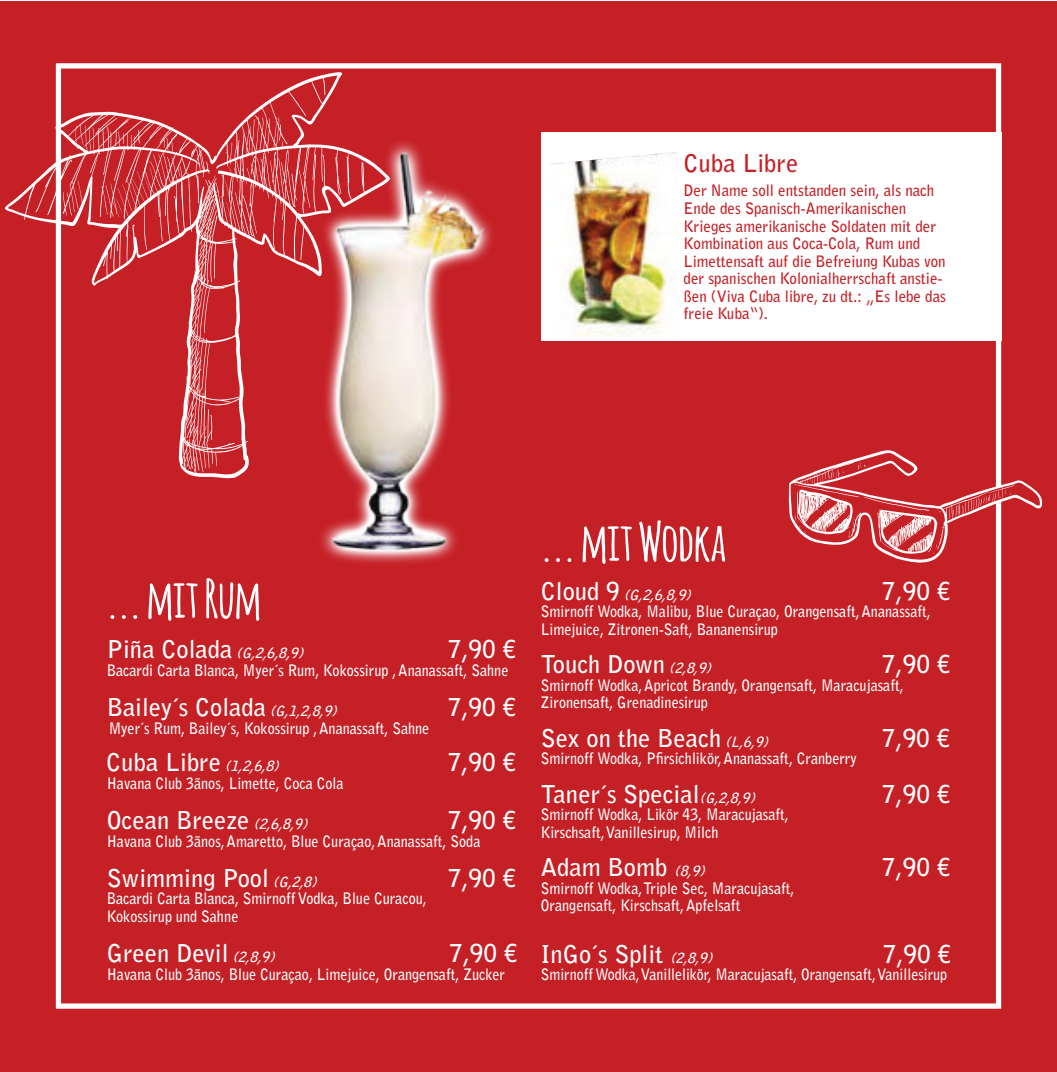
<style>
.page{position:relative;width:1057px;height:1072px;background:#fff}
.page>*{position:absolute;margin:0;border:0;box-sizing:border-box;transform-origin:0 0}
.t1{font:700 52.5px "Amatic";color:#fff}
.t2{font:700 24.5px "Bell Gothic Std";color:#fff}
.t3{font:700 24.5px "Bell Gothic Std";color:#c52026}
.t4{font:700 15.75px/17.5px "Bell Gothic Std";color:#fff;scale:.9 1}
.t5{font:700 15.75px/17.5px "Bell Gothic Std";color:#c52026;scale:.95 1}
.t6{font:700 15.75px "Bell Gothic Std";color:#fff;scale:.89 1}
.t7{font:italic 700 14px "Bell Gothic Std";color:#fff}
.s1{font-style:normal;font-size:24.5px}
.s2{font-style:italic;font-size:14px}
</style>
<div class="page">
<div style="left:0;top:1px;width:1057px;height:1070px;background:#c52026"></div>
<div style="left:56px;top:63px;width:945px;height:945px;border:5px solid #fff"></div>
<img style="left:322px;top:144px;width:170px;height:419px">
<svg style="left:788px;top:450px;width:254px;height:114px"></svg>
<div style="left:541px;top:132px;width:460px;height:209px;background:#fff"></div>
<img style="left:551px;top:152px;width:126px;height:185px">
<svg style="left:5px;top:72px;width:385px;height:406px"></svg>
<h2 class="t3" style="left:683px;top:154px;width:116px">Cuba Libre</h2>
<p class="t5" style="left:683px;top:184px;width:278px">Der Name soll entstanden sein, als nach Ende des Spanisch-Amerikanischen Krieges amerikanische Soldaten mit der Kombination aus Coca-Cola, Rum und Limettensaft auf die Befreiung Kubas von der spanischen Kolonialherrschaft anstie&shy;ßen (Viva Cuba libre, zu dt.: „Es lebe das freie Kuba“).</p>
<h1 class="t1" style="left:107px;top:569px;width:156px">...mitRum</h1>
<p class="t7" style="left:107px;top:648px;width:202px"><span class="s1">Piña Colada</span> (G,2,6,8,9)</p>
<h2 class="t2" style="left:448px;top:640px;width:70px">7,90 €</h2>
<p class="t4" style="left:107px;top:663px;width:448px">Bacardi Carta Blanca, Myer´s Rum, Kokossirup ,Ananassaft, Sahne</p>
<h2 class="t2" style="left:107px;top:697px;width:235px">Bailey´s Colada <span class="s2">(G,1,2,8,9)</span></h2>
<h2 class="t2" style="left:448px;top:697px;width:70px">7,90 €</h2>
<p class="t4" style="left:109px;top:721px;width:358px">Myer´s Rum, Bailey´s, Kokossirup ,Ananassaft, Sahne</p>
<h2 class="t2" style="left:106px;top:753px;width:178px">Cuba Libre <span class="s2">(1,2,6,8)</span></h2>
<h2 class="t2" style="left:448px;top:753px;width:70px">7,90 €</h2>
<p class="t4" style="left:107px;top:776px;width:265px">Havana Club 3ãnos, Limette, Coca Cola</p>
<h2 class="t2" style="left:107px;top:810px;width:206px">Ocean Breeze <span class="s2">(2,6,8,9)</span></h2>
<h2 class="t2" style="left:448px;top:810px;width:70px">7,90 €</h2>
<p class="t4" style="left:107px;top:834px;width:417px">Havana Club 3ãnos,Amaretto, Blue Curaçao,Ananassaft, Soda</p>
<h2 class="t2" style="left:107px;top:868px;width:215px">Swimming Pool <span class="s2">(G,2,8)</span></h2>
<h2 class="t2" style="left:448px;top:868px;width:70px">7,90 €</h2>
<p class="t4" style="left:107px;top:891px;width:357px">Bacardi Carta Blanca, SmirnoffVodka, Blue Curacou,<br>Kokossirup und Sahne</p>
<h2 class="t2" style="left:107px;top:943px;width:173px">Green Devil <span class="s2">(2,8,9)</span></h2>
<h2 class="t2" style="left:449px;top:943px;width:70px">7,90 €</h2>
<p class="t4" style="left:107px;top:967px;width:444px">Havana Club 3ãnos, Blue Curaçao, Limejuice, Orangensaft, Zucker</p>
<h1 class="t1" style="left:541px;top:512px;width:187px">...mit Wodka</h1>
<p class="t7" style="left:541px;top:589px;width:155px"><span class="s1">C l o u d 9</span> (G,2,6,8,9)</p>
<h2 class="t2" style="left:882px;top:581px;width:70px">7,90 €</h2>
<p class="t4" style="left:541px;top:604px;width:435px">Smirnoff Wodka, Malibu, Blue Curaçao, Orangensaft,Ananassaft,<br>Limejuice, Zitronen-Saft, Bananensirup</p>
<h2 class="t2" style="left:541px;top:655px;width:175px">Touch Down <span class="s2">(2,8,9)</span></h2>
<h2 class="t2" style="left:882px;top:655px;width:70px">7,90 €</h2>
<p class="t4" style="left:541px;top:678px;width:405px">Smirnoff Wodka,Apricot Brandy, Orangensaft, Maracujasaft,<br>Zironensaft, Grenadinesirup</p>
<h2 class="t2" style="left:541px;top:728px;width:232px">Sex on the Beach <span class="s2">(L,6,9)</span></h2>
<h2 class="t2" style="left:882px;top:728px;width:70px">7,90 €</h2>
<p class="t4" style="left:541px;top:751px;width:352px">Smirnoff Wodka, Pfirsichlikör,Ananassaft, Cranberry</p>
<h2 class="t2" style="left:541px;top:784px;width:219px">Taner´s Special<span class="s2">(G,2,8,9)</span></h2>
<h2 class="t2" style="left:882px;top:784px;width:70px">7,90 €</h2>
<p class="t4" style="left:541px;top:807px;width:277px">Smirnoff Wodka, Likör 43, Maracujasaft,<br>Kirschsaft,Vanillesirup, Milch</p>
<h2 class="t2" style="left:541px;top:858px;width:169px">Adam Bomb <span class="s2">(8,9)</span></h2>
<h2 class="t2" style="left:882px;top:858px;width:70px">7,90 €</h2>
<p class="t4" style="left:541px;top:881px;width:283px">Smirnoff Wodka,Triple Sec, Maracujasaft,<br>Orangensaft, Kirschsaft,Apfelsaft</p>
<h2 class="t2" style="left:541px;top:944px;width:176px">InGo´s Split <span class="s2">(2,8,9)</span></h2>
<h2 class="t2" style="left:883px;top:944px;width:70px">7,90 €</h2>
<p class="t6" style="left:541px;top:968px;width:458px">Smirnoff Wodka,Vanillelikör, Maracujasaft, Orangensaft,Vanillesirup</p>
</div>
